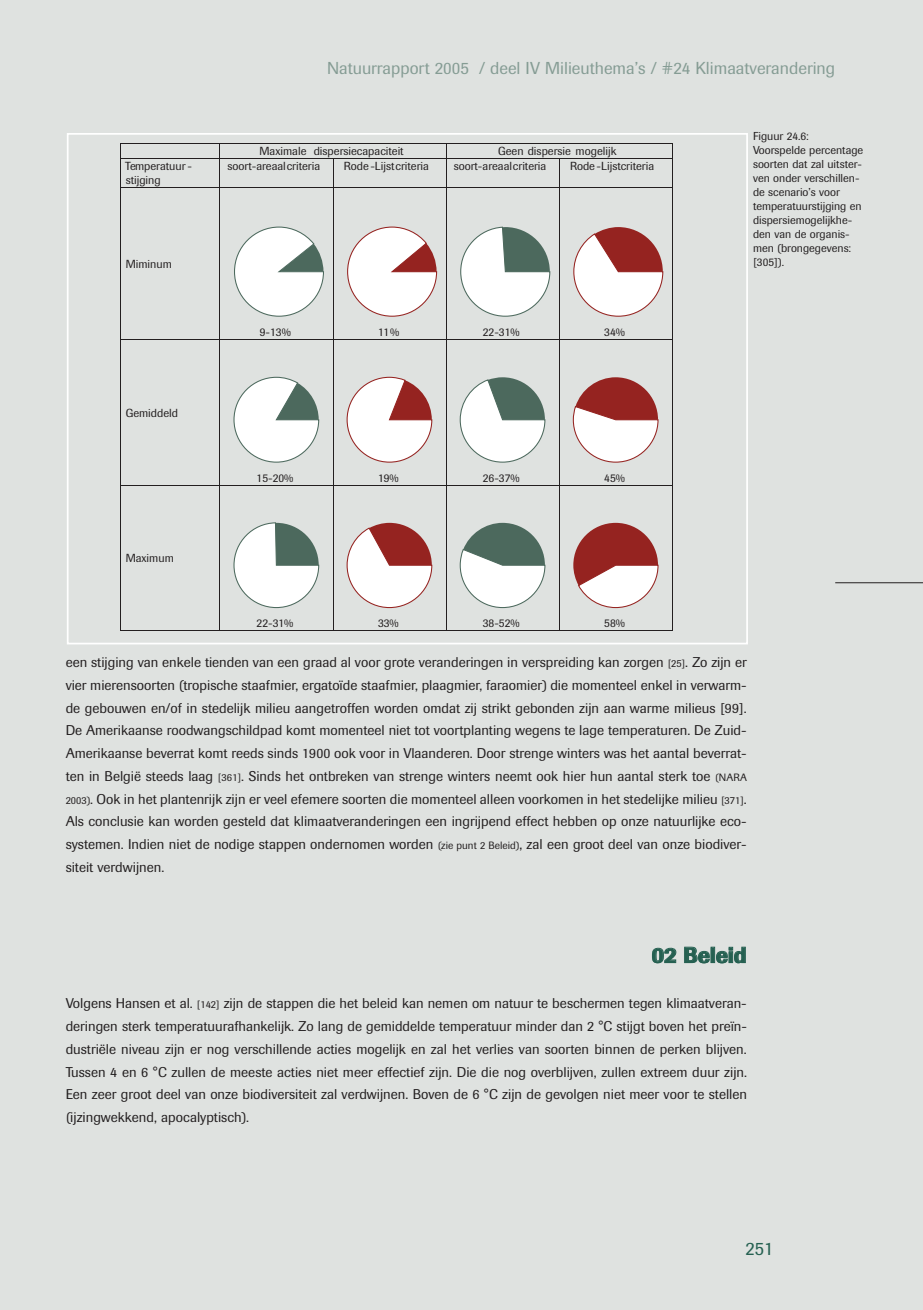
<style>
.page{position:relative;width:923px;height:1310px;background:#dfe2e0}
.page>*{position:absolute;margin:0;border:0;box-sizing:border-box;transform-origin:0 0}
.t1{font:500 21.88px "Imago";letter-spacing:-.005em;color:#256051}
.t2{font:18.55px "Imago";color:#256051}
.t3{font:17.15px "Imago";color:#859c94}
.t4{font:14px/22.8px "Imago";color:#231f20;text-align:justify}
.t5{font:11.55px/14.5px "Imago";color:#231f20}
.t6{font:11.38px/14px "Imago";color:#231f20}
.s1{font-size:10.5px}
</style>
<div class="page">
<p class="t3" style="left:327px;top:62px;width:510px">Natuurrapport 2005 / deel IV Milieuthema’s / #24 Klimaatverandering</p>
<p class="t5" style="left:259px;top:145px;width:146px">Maximale dispersiecapaciteit</p>
<p class="t5" style="left:498px;top:145px;width:120px">Geen dispersie mogelijk</p>
<p class="t5" style="left:125px;top:160px;width:68px">Temperatuur - stijging</p>
<p class="t5" style="left:227px;top:160px;width:94px">soort-areaalcriteria</p>
<p class="t5" style="left:344px;top:160px;width:87px">Rode-Lijstcriteria</p>
<p class="t5" style="left:454px;top:160px;width:94px">soort-areaalcriteria</p>
<p class="t5" style="left:570px;top:160px;width:86px">Rode-Lijstcriteria</p>
<p class="t5" style="left:126px;top:257px;width:48px">Miminum</p>
<p class="t5" style="left:126px;top:406px;width:54px">Gemiddeld</p>
<p class="t5" style="left:126px;top:552px;width:50px">Maximum</p>
<p class="t5" style="left:260px;top:326px;width:33px">9-13%</p>
<p class="t5" style="left:378px;top:326px;width:23px">11%</p>
<p class="t5" style="left:483px;top:326px;width:38px">22-31%</p>
<p class="t5" style="left:604px;top:326px;width:22px">34%</p>
<p class="t5" style="left:257px;top:472px;width:38px">15-20%</p>
<p class="t5" style="left:378px;top:472px;width:22px">19%</p>
<p class="t5" style="left:483px;top:472px;width:38px">26-37%</p>
<p class="t5" style="left:604px;top:472px;width:22px">45%</p>
<p class="t5" style="left:257px;top:617px;width:38px">22-31%</p>
<p class="t5" style="left:378px;top:617px;width:22px">33%</p>
<p class="t5" style="left:483px;top:617px;width:38px">38-52%</p>
<p class="t5" style="left:604px;top:617px;width:22px">58%</p>
<p class="t6" style="left:753px;top:130px;width:112px">Figuur 24.6:<br>Voorspelde percentage soorten dat zal uitster&shy;ven onder verschillen&shy;de scenario’s voor temperatuurstijging en dispersiemogelijkhe&shy;den van de organis&shy;men (brongegevens: [305]).</p>
<p class="t4" style="left:66px;top:652px;width:683px">een stijging van enkele tienden van een graad al voor grote veranderingen in verspreiding kan zorgen <span class="s1">[25]</span>. Zo zijn er vier mierensoorten (tropische staafmier, ergatoïde staafmier, plaagmier, faraomier) die momenteel enkel in verwarm&shy;de gebouwen en/of in stedelijk milieu aangetroffen worden omdat zij strikt gebonden zijn aan warme milieus [99].<br>De Amerikaanse roodwangschildpad komt momenteel niet tot voortplanting wegens te lage temperaturen. De Zuid-Amerikaanse beverrat komt reeds sinds 1900 ook voor in Vlaanderen. Door strenge winters was het aantal beverrat&shy;ten in België steeds laag <span class="s1">[361]</span>. Sinds het ontbreken van strenge winters neemt ook hier hun aantal sterk toe <span class="s1">(NARA 2003)</span>. Ook in het plantenrijk zijn er veel efemere soorten die momenteel alleen voorkomen in het stedelijke milieu <span class="s1">[371]</span>.<br>Als conclusie kan worden gesteld dat klimaatveranderingen een ingrijpend effect hebben op onze natuurlijke eco&shy;systemen. Indien niet de nodige stappen ondernomen worden <span class="s1">(zie punt 2 Beleid)</span>, zal een groot deel van onze biodiver&shy;siteit verdwijnen.</p>
<h1 class="t1" style="left:651px;top:947px;width:96px">02 Beleid</h1>
<p class="t4" style="left:66px;top:993px;width:683px">Volgens Hansen et al. <span class="s1">[142]</span> zijn de stappen die het beleid kan nemen om natuur te beschermen tegen klimaatveran&shy;deringen sterk temperatuurafhankelijk. Zo lang de gemiddelde temperatuur minder dan 2 °C stijgt boven het preïn&shy;dustriële niveau zijn er nog verschillende acties mogelijk en zal het verlies van soorten binnen de perken blijven.<br>Tussen 4 en 6 °C zullen de meeste acties niet meer effectief zijn. Die die nog overblijven, zullen extreem duur zijn.<br>Een zeer groot deel van onze biodiversiteit zal verdwijnen. Boven de 6 °C zijn de gevolgen niet meer voor te stellen (ijzingwekkend, apocalyptisch).</p>
<h2 class="t2" style="left:745px;top:1242px;width:29px">251</h2>
</div>
